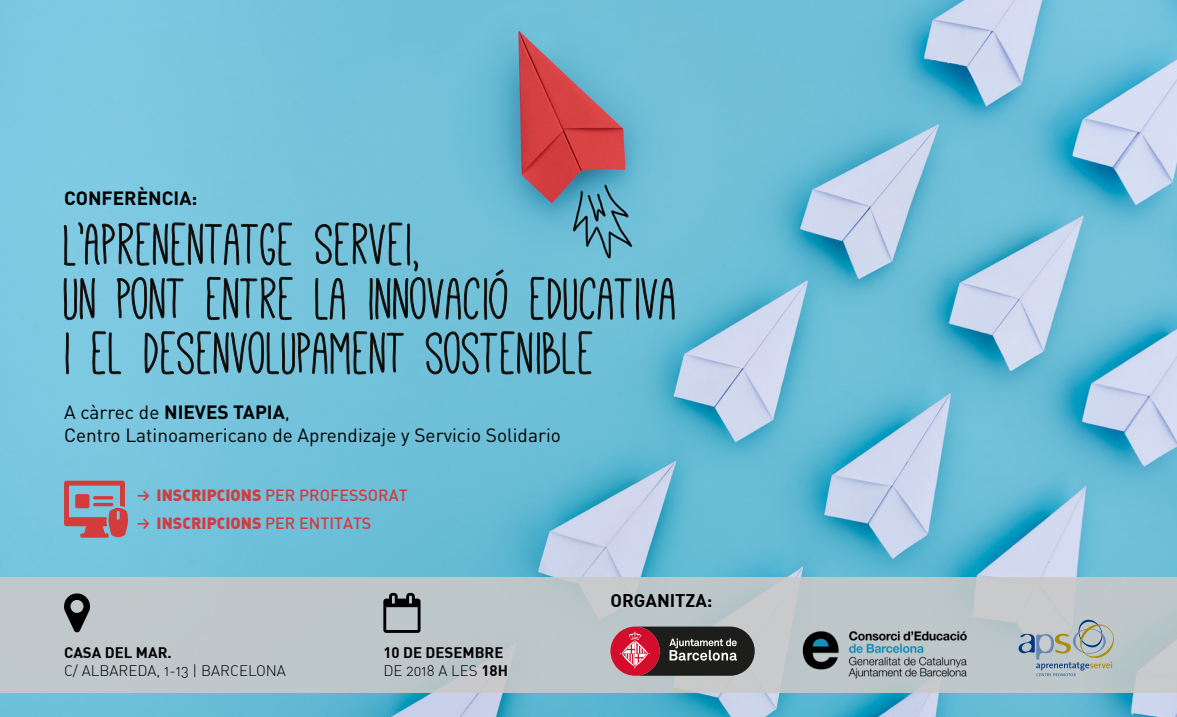
<style>
.page{position:relative;width:1177px;height:717px;background:#fff}
.page>*{position:absolute;margin:0;border:0;box-sizing:border-box;transform-origin:0 0}
.t1{font:65.2px/54.4px "Mathlete Skinny";letter-spacing:.005em;color:#000}
.t2{font:19px/22.8px "DIN";color:#000}
.t3{font:700 19px "DIN";color:#000}
.t4{font:18px "DIN Bold";color:#000}
.t5{font:16px "DIN Medium Alternate";color:#d23c3d}
.t6{font:16px "DIN Black Alternate";color:#d23c3d}
.t7{font:15px "DIN Light Alternate";color:#000}
.t8{font:15px "DIN Bold";color:#000}
.s1{font-weight:700}
.s2{font-family:"Akkurat Pro";font-weight:700}
.s3{font-family:"DIN Black Alternate"}
.s4{font-family:"DIN Medium Alternate"}
.s5{font-family:"DIN Bold"}
</style>
<div class="page">
<img style="left:0;top:0;width:1176px;height:717px">
<div style="left:0;top:577px;width:1176px;height:115px;background:#bec7ca"></div>
<svg style="left:64px;top:222px;width:610px;height:153px;background:#69adc2"></svg>
<svg style="left:610px;top:626px;width:144px;height:50px;background:#6c4146"></svg>
<img style="left:802px;top:631px;width:165px;height:47px">
<svg style="left:1018px;top:618px;width:96px;height:58px"></svg>
<svg style="left:64px;top:593px;width:26px;height:39px"></svg>
<svg style="left:383px;top:593px;width:37px;height:40px"></svg>
<svg style="left:64px;top:481px;width:64px;height:57px;background:#a5818e"></svg>
<hr style="left:93px;top:503px;width:20px;height:3px;background:#d23c3d;border-radius:2px">
<hr style="left:93px;top:496px;width:20px;height:3px;background:#d23c3d;border-radius:2px">
<div style="left:75px;top:494px;width:14px;height:14px;background:#d23c3d;border-radius:2px"></div>
<p class="t3" style="left:64px;top:185px;width:135px">CONFERÈNCIA:</p>
<p class="t1" style="left:64px;top:217px;width:614px">L’APRENENTATGE SERVEI,<br>UN PONT ENTRE LA INNOVACIÓ EDUCATIVA<br>I EL DESENVOLUPAMENT SOSTENIBLE</p>
<p class="t2" style="left:64px;top:400px;width:498px">A càrrec de <span class="s1">NIEVES TAPIA</span>,<br>Centro Latinoamericano de Aprendizaje y Servicio Solidario</p>
<p class="t5" style="left:137px;top:485px;width:272px"><span class="s2">→</span> <span class="s3">INSCRIPCIONS</span> PER PROFESSORAT</p>
<p class="t6" style="left:137px;top:512px;width:236px"><span class="s2">→</span> INSCRIPCIONS <span class="s4">PER ENTITATS</span></p>
<p class="t8" style="left:64px;top:643px;width:109px">CASA DEL MAR.</p>
<p class="t7" style="left:64px;top:661px;width:223px">C/ ALBAREDA, 1-13 | BARCELONA</p>
<p class="t8" style="left:383px;top:643px;width:122px">10 DE DESEMBRE</p>
<p class="t7" style="left:383px;top:661px;width:126px">DE 2018 A LES <span class="s5">18H</span></p>
<p class="t4" style="left:610px;top:589px;width:103px">ORGANITZA:</p>
</div>
